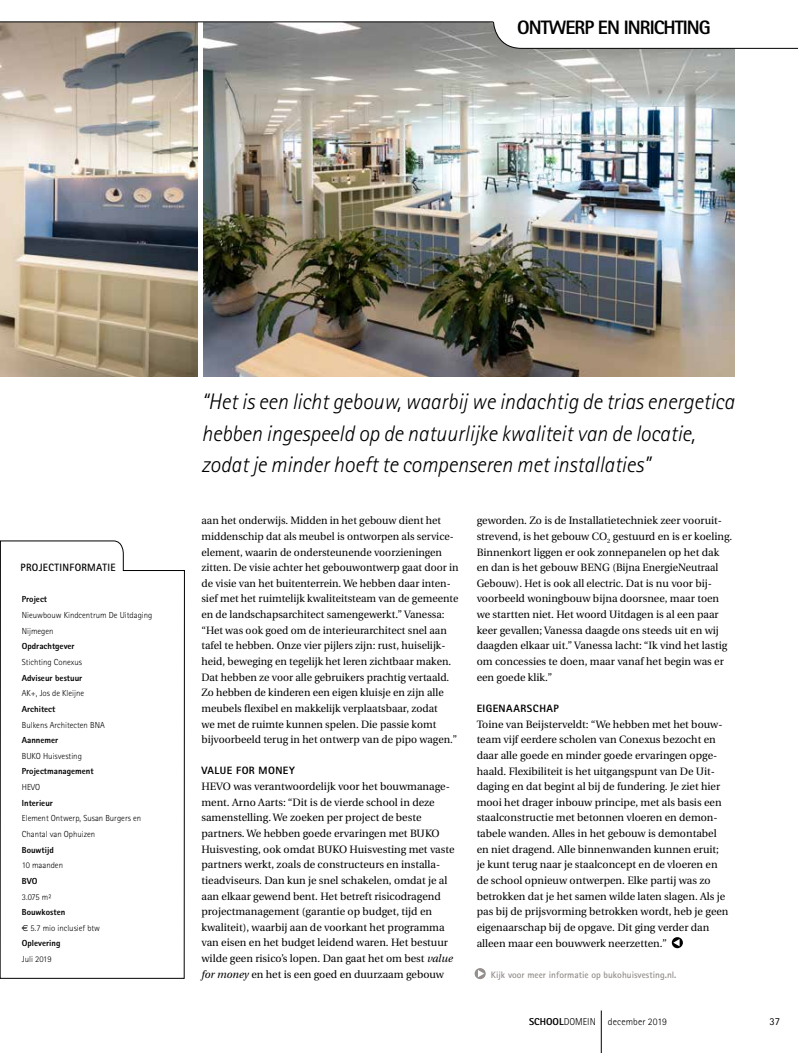
<style>
.page{position:relative;width:798px;height:1053px;background:#fff}
.page>*{position:absolute;margin:0;border:0;box-sizing:border-box;transform-origin:0 0}
.t1{font:italic 300 22.5px/31.2px "Rotis Sans Serif";color:#000}
.t2{font:800 19.38px "Rotis Sans Serif";letter-spacing:-.05em;color:#000}
.t3{font:10.62px/15.6px "Utopia";color:#000}
.t4{font:800 10.62px "Rotis Sans Serif";letter-spacing:.04em;color:#000}
.t5{font:700 10.62px "Rotis Sans Serif";letter-spacing:.03em;color:#000}
.t6{font:10.62px "Rotis Sans Serif";color:#000}
.t7{font:300 10px "Rotis Sans Serif";letter-spacing:.005em;color:#000}
.t8{font:700 9.38px "Rotis Sans Serif";color:#948f8d}
.t9{font:300 8.75px/15.6px "Rotis Sans Serif";color:#000}
.t10{font:800 8.75px/15.6px "Rotis Sans Serif";color:#000}
.s1{font-family:"Euro Sans";font-weight:400}
.s2{font-weight:300}
.s3{font-style:italic}
.s4{font-weight:800}
</style>
<div class="page">
<hr style="left:600px;top:1010px;width:1px;height:42px;background:#000">
<img style="left:203px;top:23px;width:530px;height:353px">
<img style="left:0;top:23px;width:197px;height:353px">
<svg style="left:493px;top:22px;width:304px;height:27px"></svg>
<hr style="left:0;top:22px;width:493px;height:1px;background:#000">
<svg style="left:0;top:540px;width:185px;height:438px"></svg>
<svg style="left:474px;top:968px;width:11px;height:11px"></svg>
<svg style="left:477px;top:969px;width:7px;height:8px"></svg>
<svg style="left:671px;top:937px;width:11px;height:11px"></svg>
<svg style="left:673px;top:938px;width:6px;height:8px"></svg>
<h2 class="t2" style="left:517px;top:15px;width:195px">ONTWERP EN INRICHTING</h2>
<p class="t5" style="left:21px;top:561px;width:96px">PROJECTINFORMATIE</p>
<p class="t10" style="left:22px;top:591px;width:27px">Project</p>
<p class="t9" style="left:22px;top:607px;width:132px">Nieuwbouw Kindcentrum De Uitdaging<br>Nijmegen</p>
<p class="t10" style="left:22px;top:638px;width:54px">Opdrachtgever</p>
<p class="t9" style="left:22px;top:654px;width:62px">Stichting Conexus</p>
<p class="t10" style="left:22px;top:669px;width:62px">Adviseur bestuur</p>
<p class="t9" style="left:22px;top:685px;width:64px">AK+, Jos de Kleijne</p>
<p class="t10" style="left:22px;top:701px;width:35px">Architect</p>
<p class="t9" style="left:22px;top:716px;width:84px">Bulkens Architecten BNA</p>
<p class="t10" style="left:22px;top:732px;width:38px">Aannemer</p>
<p class="t9" style="left:22px;top:748px;width:61px">BUKO Huisvesting</p>
<p class="t10" style="left:22px;top:763px;width:73px">Projectmanagement</p>
<p class="t9" style="left:22px;top:779px;width:20px">HEVO</p>
<p class="t10" style="left:22px;top:794px;width:33px">Interieur</p>
<p class="t9" style="left:22px;top:810px;width:121px">Element Ontwerp, Susan Burgers en<br>Chantal van Ophuizen</p>
<p class="t10" style="left:22px;top:841px;width:33px">Bouwtijd</p>
<p class="t9" style="left:22px;top:857px;width:43px">10 maanden</p>
<p class="t10" style="left:22px;top:873px;width:17px">BVO</p>
<p class="t9" style="left:22px;top:888px;width:31px">3.075 m²</p>
<p class="t10" style="left:22px;top:904px;width:80px">Bouwkosten<br><span class="s1">€</span> <span class="s2">5.7 mio inclusief btw<br></span>Oplevering</p>
<p class="t9" style="left:22px;top:951px;width:31px">Juli 2019</p>
<h1 class="t1" style="left:201px;top:386px;width:534px">“Het is een licht gebouw, waarbij we indachtig de trias energetica hebben ingespeeld op de natuurlijke kwaliteit van de locatie, zodat je minder hoeft te compenseren met installaties”</h1>
<p class="t3" style="left:201px;top:513px;width:258px">aan het onderwijs. Midden in het gebouw dient het middenschip dat als meubel is ontworpen als service&shy;element, waarin de ondersteunende voorzieningen zitten. De visie achter het gebouwontwerp gaat door in de visie van het buitenterrein. We hebben daar inten&shy;sief met het ruimtelijk kwaliteitsteam van de gemeente en de landschapsarchitect samengewerkt.” Vanessa: “Het was ook goed om de interieurarchitect snel aan tafel te hebben. Onze vier pijlers zijn: rust, huiselijk&shy;heid, beweging en tegelijk het leren zichtbaar maken.<br>Dat hebben ze voor alle gebruikers prachtig vertaald.<br>Zo hebben de kinderen een eigen kluisje en zijn alle meubels flexibel en makkelijk verplaatsbaar, zodat<br>we met de ruimte kunnen spelen. Die passie komt bijvoorbeeld terug in het ontwerp van de pipo wagen.”</p>
<p class="t4" style="left:201px;top:764px;width:95px">VALUE FOR MONEY</p>
<p class="t3" style="left:201px;top:778px;width:254px">HEVO was verantwoordelijk voor het bouwmanage&shy;ment. Arno Aarts: “Dit is de vierde school in deze samenstelling. We zoeken per project de beste partners. We hebben goede ervaringen met BUKO Huisvesting, ook omdat BUKO Huisvesting met vaste partners werkt, zoals de constructeurs en installa&shy;tieadviseurs. Dan kun je snel schakelen, omdat je al aan elkaar gewend bent. Het betreft risicodragend projectmanagement (garantie op budget, tijd en kwaliteit), waarbij aan de voorkant het programma van eisen en het budget leidend waren. Het bestuur wilde geen risico’s lopen. Dan gaat het om best <span class="s3">value for money</span> en het is een goed en duurzaam gebouw</p>
<p class="t3" style="left:476px;top:513px;width:257px">geworden. Zo is de Installatietechniek zeer vooruit&shy;strevend, is het gebouw CO<sub>2</sub> gestuurd en is er koeling.<br>Binnenkort liggen er ook zonnepanelen op het dak en dan is het gebouw BENG (Bijna EnergieNeutraal Gebouw). Het is ook all electric. Dat is nu voor bij&shy;voorbeeld woningbouw bijna doorsnee, maar toen we startten niet. Het woord Uitdagen is al een paar keer gevallen; Vanessa daagde ons steeds uit en wij daagden elkaar uit.” Vanessa lacht: “Ik vind het lastig om concessies te doen, maar vanaf het begin was er een goede klik.”</p>
<p class="t4" style="left:476px;top:701px;width:84px">EIGENAARSCHAP</p>
<p class="t3" style="left:476px;top:716px;width:253px">Toine van Beijsterveldt: “We hebben met het bouw&shy;team vijf eerdere scholen van Conexus bezocht en daar alle goede en minder goede ervaringen opge&shy;haald. Flexibiliteit is het uitgangspunt van De Uit&shy;daging en dat begint al bij de fundering. Je ziet hier mooi het drager inbouw principe, met als basis een staalconstructie met betonnen vloeren en demon&shy;tabele wanden. Alles in het gebouw is demontabel en niet dragend. Alle binnenwanden kunnen eruit; je kunt terug naar je staalconcept en de vloeren en de school opnieuw ontwerpen. Elke partij was zo betrokken dat je het samen wilde laten slagen. Als je pas bij de prijsvorming betrokken wordt, heb je geen eigenaarschap bij de opgave. Dit ging verder dan alleen maar een bouwwerk neerzetten.”</p>
<p class="t8" style="left:490px;top:968px;width:187px">Kijk voor meer informatie op bukohuisvesting.nl.</p>
<p class="t7" style="left:529px;top:1015px;width:139px"><span class="s4">SCHOOL</span>DOMEIN december 2019</p>
<p class="t6" style="left:769px;top:1014px;width:12px">37</p>
</div>
